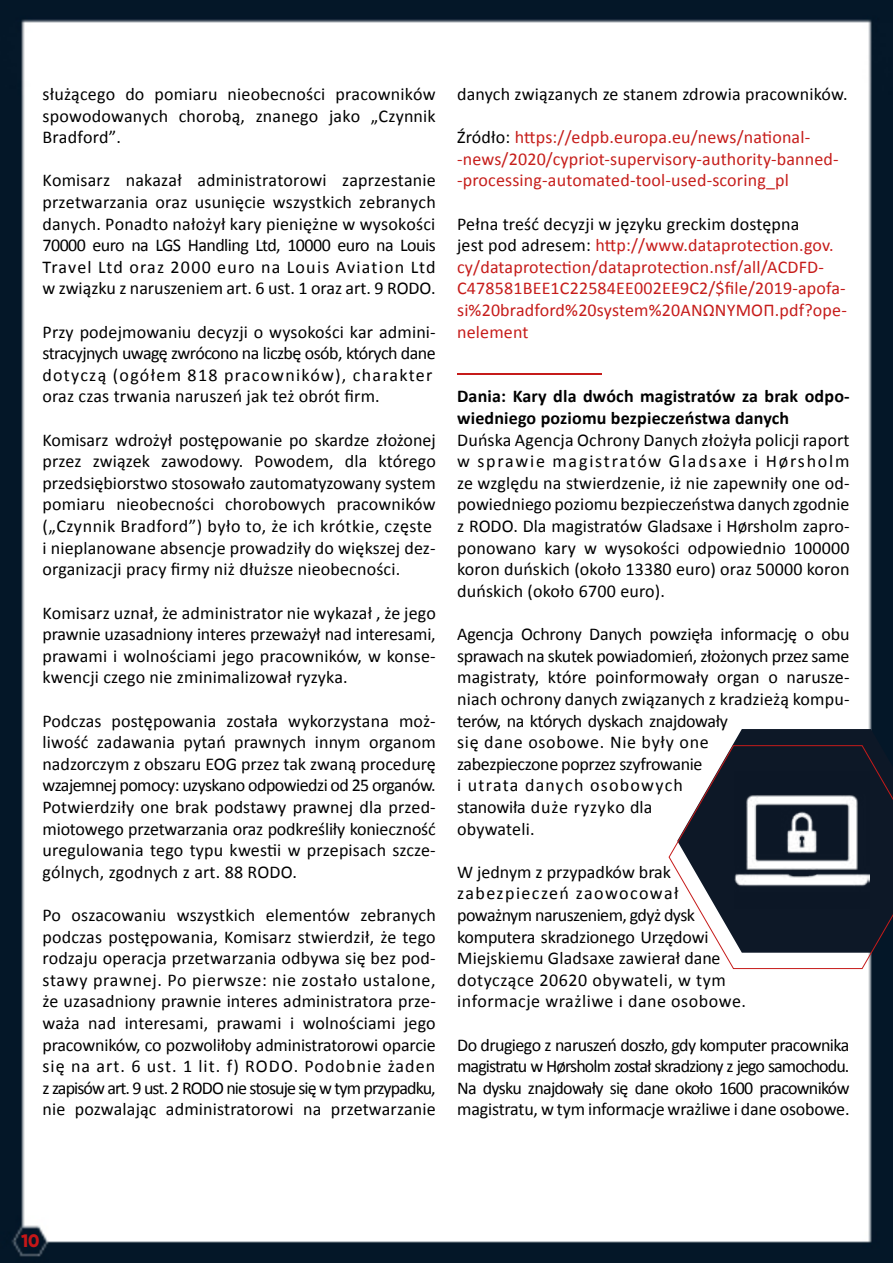
<style>
.page{position:relative;width:893px;height:1263px;background:#fff}
.page>*{position:absolute;margin:0;border:0;box-sizing:border-box;transform-origin:0 0}
.t1{font:18px/21.6px "Calibri";letter-spacing:.01em;color:#000;text-align:justify}
.t2{font:18px/21.6px "Calibri";letter-spacing:-.01em;color:#000}
.t3{font:18px/21.6px "Calibri";letter-spacing:.01em;color:#c61c1a}
.t4{font:18px/21.6px "Calibri";letter-spacing:.01em;color:#c61e1b}
.t5{font:700 18px/21.6px "Calibri";letter-spacing:.01em;color:#000}
.t6{font:800 18px "Gilroy";color:#c51718}
.s1{color:#000}
</style>
<div class="page">
<img style="left:0;top:0;width:893px;height:1263px">
<svg style="left:677px;top:729px;width:216px;height:16px;fill:#0d1827"></svg>
<svg style="left:668px;top:745px;width:225px;height:224px"></svg>
<hr style="left:457px;top:374px;width:145px;height:1px;background:#c61b1a">
<p class="t1" style="left:43px;top:82px;width:395px">służącego do pomiaru nieobecności pracowników spowodowanych chorobą, znanego jako „Czynnik Bradford”.</p>
<p class="t1" style="left:43px;top:169px;width:395px">Komisarz nakazał administratorowi zaprzestanie przetwarzania oraz usunięcie wszystkich zebranych danych. Ponadto nałożył kary pieniężne w wysokości 70000 euro na LGS Handling Ltd, 10000 euro na Louis Travel Ltd oraz 2000 euro na Louis Aviation Ltd w związku z naruszeniem art. 6 ust. 1 oraz art. 9 RODO.</p>
<p class="t1" style="left:43px;top:320px;width:395px;text-align:left">Przy podejmowaniu decyzji o wysokości kar admini&shy;stracyjnych uwagę zwrócono na liczbę osób, których dane dotyczą (ogółem 818 pracowników), charakter oraz czas trwania naruszeń jak też obrót firm.</p>
<p class="t1" style="left:43px;top:428px;width:395px;text-align:left">Komisarz wdrożył postępowanie po skardze złożonej przez związek zawodowy. Powodem, dla którego przedsiębiorstwo stosowało zautomatyzowany system pomiaru nieobecności chorobowych pracowników („Czynnik Bradford”) było to, że ich krótkie, częste i nieplanowane absencje prowadziły do większej dez&shy;organizacji pracy firmy niż dłuższe nieobecności.</p>
<p class="t1" style="left:43px;top:601px;width:395px">Komisarz uznał, że administrator nie wykazał , że jego prawnie uzasadniony interes przeważył nad interesami, prawami i wolnościami jego pracowników, w konse&shy;kwencji czego nie zminimalizował ryzyka.</p>
<p class="t1" style="left:43px;top:709px;width:395px">Podczas postępowania została wykorzystana moż&shy;liwość zadawania pytań prawnych innym organom nadzorczym z obszaru EOG przez tak zwaną procedurę wzajemnej pomocy: uzyskano odpowiedzi od 25 organów.<br>Potwierdziły one brak podstawy prawnej dla przed&shy;miotowego przetwarzania oraz podkreśliły konieczność uregulowania tego typu kwestii w przepisach szcze&shy;gólnych, zgodnych z art. 88 RODO.</p>
<p class="t1" style="left:43px;top:903px;width:395px">Po oszacowaniu wszystkich elementów zebranych podczas postępowania, Komisarz stwierdził, że tego rodzaju operacja przetwarzania odbywa się bez pod&shy;stawy prawnej. Po pierwsze: nie zostało ustalone, że uzasadniony prawnie interes administratora prze&shy;waża nad interesami, prawami i wolnościami jego pracowników, co pozwoliłoby administratorowi oparcie się na art. 6 ust. 1 lit. f) RODO. Podobnie żaden z zapisów art. 9 ust. 2 RODO nie stosuje się w tym przypadku, nie pozwalając administratorowi na przetwarzanie</p>
<p class="t1" style="left:457px;top:82px;width:392px">danych związanych ze stanem zdrowia pracowników.</p>
<p class="t4" style="left:457px;top:126px;width:383px"><span class="s1">Źródło:</span> https://edpb.europa.eu/news/national--news/2020/cypriot-supervisory-authority-banned--processing-automated-tool-used-scoring_pl</p>
<p class="t3" style="left:457px;top:212px;width:391px"><span class="s1">Pełna treść decyzji w języku greckim dostępna<br>jest pod adresem:</span> http://www.dataprotection.gov. cy/dataprotection/dataprotection.nsf/all/ACDFD-C478581BEE1C22584EE002EE9C2/$file/2019-apofa&shy;si%20bradford%20system%20ΑΝΩΝΥΜΟΠ.pdf?ope&shy;nelement</p>
<p class="t5" style="left:457px;top:385px;width:394px">Dania: Kary dla dwóch magistratów za brak odpo&shy;wiedniego poziomu bezpieczeństwa danych</p>
<p class="t1" style="left:457px;top:428px;width:394px">Duńska Agencja Ochrony Danych złożyła policji raport w sprawie magistratów Gladsaxe i Hørsholm ze względu na stwierdzenie, iż nie zapewniły one od&shy;powiedniego poziomu bezpieczeństwa danych zgodnie z RODO. Dla magistratów Gladsaxe i Hørsholm zapro&shy;ponowano kary w wysokości odpowiednio 100000 koron duńskich (około 13380 euro) oraz 50000 koron duńskich (około 6700 euro).</p>
<p class="t2" style="left:457px;top:622px;width:394px">Agencja Ochrony Danych powzięła informację o obu sprawach na skutek powiadomień, złożonych przez same magistraty, które poinformowały organ o narusze&shy;niach ochrony danych związanych z kradzieżą kompu&shy;terów, na których dyskach znajdowały<br>się dane osobowe. Nie były one<br>zabezpieczone poprzez szyfrowanie<br>i utrata danych osobowych<br>stanowiła duże ryzyko dla<br>obywateli.</p>
<p class="t1" style="left:457px;top:860px;width:290px;text-align:left">W jednym z przypadków brak zabezpieczeń zaowocował poważnym naruszeniem, gdyż dysk komputera skradzionego Urzędowi<br>Miejskiemu Gladsaxe zawierał dane dotyczące 20620 obywateli, w tym informacje wrażliwe i dane osobowe.</p>
<p class="t1" style="left:457px;top:1033px;width:394px">Do drugiego z naruszeń doszło, gdy komputer pracownika magistratu w Hørsholm został skradziony z jego samochodu.<br>Na dysku znajdowały się dane około 1600 pracowników magistratu, w tym informacje wrażliwe i dane osobowe.</p>
<p class="t6" style="left:21px;top:1229px;width:20px">10</p>
</div>
